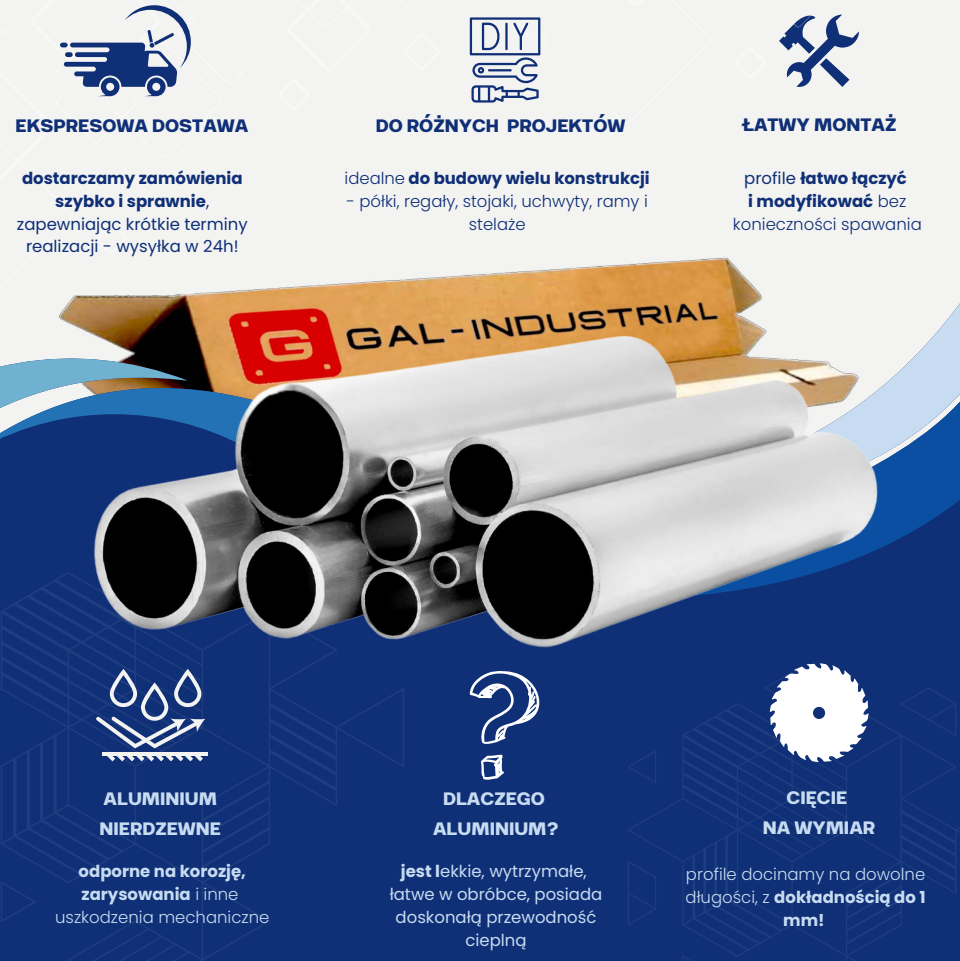
<style>
.page{position:relative;width:960px;height:961px;background:#fff}
.page>*{position:absolute;margin:0;border:0;box-sizing:border-box;transform-origin:0 0}
.t1{font:700 21.45px/29.9px "Breul Grotesk A";color:#c7dcf1;text-align:center}
.t2{font:700 21.45px "Breul Grotesk A";color:#0f2f76}
.t3{font:16.5px/22.9px "Poppins";color:#0f2f76;text-align:center}
.t4{font:16.5px/22.9px "Poppins";color:#c7dcf1;text-align:center}
.t5{font:700 16.5px/22.9px "Poppins";color:#c7dcf1;text-align:center}
.t6{font:700 16.5px/22.9px "Poppins";color:#0f2f76;text-align:center}
.t7{font:300 16.5px/22.9px "Poppins";color:#c7dcf1;text-align:center}
.t8{font:300 16.45px/22.9px "Poppins";color:#0f2f76;text-align:center}
.t9{font:700 16.45px "Poppins";color:#0f2f76}
.s1{font-weight:700}
.s2{font-weight:300}
.s3{font-weight:400}
</style>
<div class="page">
<div style="left:0;top:0;width:960px;height:960px;background:#f3f3f2"></div>
<div style="left:0;top:603px;width:960px;height:357px;background:#0f2f76"></div>
<svg style="left:628px;top:685px;width:332px;height:275px"></svg>
<svg style="left:0;top:663px;width:404px;height:297px"></svg>
<svg style="left:96px;top:668px;width:109px;height:93px"></svg>
<svg style="left:770px;top:663px;width:99px;height:98px"></svg>
<svg style="left:481px;top:754px;width:23px;height:25px"></svg>
<svg style="left:470px;top:671px;width:70px;height:72px"></svg>
<svg style="left:60px;top:5px;width:131px;height:92px"></svg>
<svg style="left:470px;top:14px;width:389px;height:89px"></svg>
<img style="left:0;top:257px;width:960px;height:406px">
<h1 class="t2" style="left:16px;top:107px;width:234px">EKSPRESOWA DOSTAWA</h1>
<p class="t3" style="left:17px;top:166px;width:232px"><span class="s1">dostarczamy zamówienia szybko i sprawnie</span>, zapewniając krótkie terminy realizacji - wysyłka w 24h!</p>
<h1 class="t2" style="left:376px;top:107px;width:251px">DO RÓŻNYCH PROJEKTÓW</h1>
<p class="t9" style="left:345px;top:166px;width:307px"><span class="s2">idealne</span> do budowy wielu konstrukcji</p>
<p class="t8" style="left:346px;top:189px;width:303px">- półki, regały, stojaki, uchwyty, ramy i stelaże</p>
<h1 class="t2" style="left:742px;top:107px;width:156px">ŁATWY MONTAŻ</h1>
<p class="t6" style="left:733px;top:166px;width:190px"><span class="s3">profile</span> łatwo łączyć<br>i modyfikować <span class="s2">bez konieczności spawania</span></p>
<h1 class="t1" style="left:100px;top:781px;width:123px;text-align:left">ALUMINIUM<br>NIERDZEWNE</h1>
<h1 class="t1" style="left:433px;top:781px;width:127px">DLACZEGO<br>ALUMINIUM?</h1>
<p class="t5" style="left:55px;top:859px;width:216px">odporne na korozję, zarysowania <span class="s2">i inne uszkodzenia mechaniczne</span></p>
<p class="t4" style="left:390px;top:859px;width:214px"><span class="s1">jest l</span>ekkie, wytrzymałe, łatwe w obróbce, posiada doskonałą przewodność cieplną</p>
<h1 class="t1" style="left:763px;top:780px;width:114px;line-height:29.6px">CIĘCIE<br>NA WYMIAR</h1>
<p class="t7" style="left:686px;top:862px;width:242px">profile docinamy na dowolne długości, z <span class="s1">dokładnością do 1 mm!</span></p>
</div>
